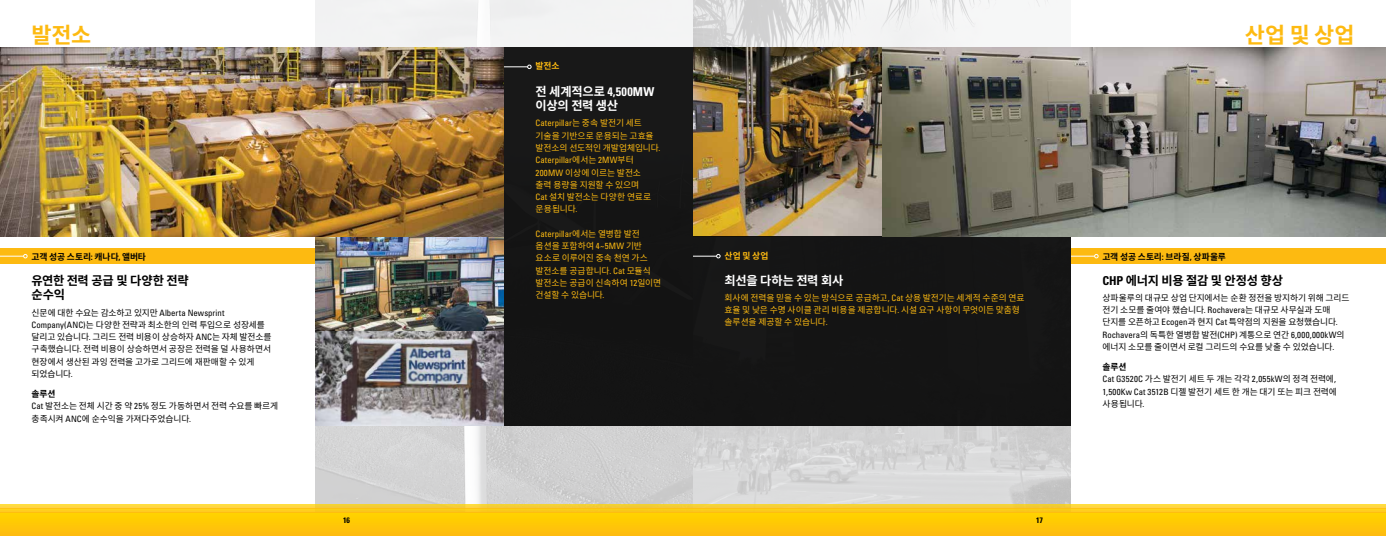
<style>
.page{position:relative;width:1386px;height:536px;background:#fff}
.page>*{position:absolute;margin:0;border:0;box-sizing:border-box;transform-origin:0 0}
.t1{font:700 21.88px "Noto Sans CJ Kkr";color:#fdba11}
.t2{font:700 12.25px/14.7px "Noto Sans CJ Kkr";letter-spacing:-.025em;color:#000}
.t3{font:700 12.25px "Noto Sans CJ Kkr";letter-spacing:-.025em;color:#fff}
.t4{font:700 condensed 12.25px "Univers";letter-spacing:.02em;color:#fff}
.t5{font:8.75px/12.2px "Noto Sans CJ Kkr";letter-spacing:-.01em;color:#000}
.t6{font:8.75px/12.2px "Noto Sans CJ Kkr";letter-spacing:-.01em;color:#fdba11}
.t7{font:condensed 8.75px "Univers";letter-spacing:.005em;color:#000}
.t8{font:condensed 8.75px "Univers";color:#fdba11}
.t9{font:700 8.75px "Noto Sans CJ Kkr";letter-spacing:-.01em;color:#000}
.t10{font:700 8.75px "Noto Sans CJ Kkr";letter-spacing:.015em;color:#fdba11}
.t11{font:700 condensed 7.88px "Univers";color:#000}
.s1{font-family:"Univers";font-stretch:condensed}
.s2{font-family:"Noto Sans CJ Kkr";font-stretch:normal}
.s3{font-weight:700}
</style>
<div class="page">
<img style="left:693px;top:0;width:378px;height:504px">
<img style="left:693px;top:47px;width:693px;height:189px">
<img style="left:315px;top:0;width:378px;height:504px">
<div style="left:1071px;top:248px;width:315px;height:16px;background:#fdba11"></div>
<svg style="left:1071px;top:254px;width:28px;height:4px"></svg>
<div style="left:693px;top:236px;width:378px;height:189px;background:#141415"></div>
<div style="left:0;top:248px;width:315px;height:16px;background:#fdba11"></div>
<svg style="left:0;top:254px;width:28px;height:4px"></svg>
<div style="left:504px;top:47px;width:189px;height:378px;background:#141415"></div>
<svg style="left:504px;top:65px;width:28px;height:4px"></svg>
<svg style="left:693px;top:254px;width:28px;height:4px"></svg>
<img style="left:315px;top:236px;width:189px;height:95px">
<img style="left:315px;top:331px;width:189px;height:94px">
<img style="left:0;top:47px;width:504px;height:189px">
<div style="left:0;top:512px;width:1386px;height:24px;background:#ffc806"></div>
<hr style="left:0;top:508px;width:1386px;height:4px;background:#fdc91a">
<hr style="left:0;top:504px;width:1386px;height:4px;background:#f6d33e">
<h1 class="t1" style="left:32px;top:23px;width:61px">발전소</h1>
<h1 class="t1" style="left:1245px;top:23px;width:111px">산업및상업</h1>
<p class="t9" style="left:32px;top:251px;width:116px">고객 성공 스토리<span class="s1">:</span> 캐나다<span class="s1">,</span> 앨버타</p>
<h2 class="t2" style="left:32px;top:273px;width:159px">유연한 전력 공급 및 다양한 전략 순수익</h2>
<p class="t7" style="left:32px;top:307px;width:194px"><span class="s2">신문에 대한 수요는 감소하고 있지만</span> Alberta Newsprint</p>
<p class="t5" style="left:32px;top:318px;width:242px"><span class="s1">Company(ANC)</span>는 다양한 전략과 최소한의 인력 투입으로 성장세를 달리고 있습니다<span class="s1">.</span> 그리드 전력 비용이 상승하자 <span class="s1">ANC</span>는 자체 발전소를 구축했습니다<span class="s1">.</span> 전력 비용이 상승하면서 공장은 전력을 덜 사용하면서 현장에서 생산된 과잉 전력을 고가로 그리드에 재판매할 수 있게 되었습니다<span class="s1">.</span></p>
<p class="t5" style="left:32px;top:388px;width:248px"><span class="s3">솔루션<br></span><span class="s1">Cat</span> 발전소는 전체 시간 중 약 <span class="s1">25%</span> 정도 가동하면서 전력 수요를 빠르게 충족시켜 <span class="s1">ANC</span>에 순수익을 가져다주었습니다<span class="s1">.</span></p>
<p class="t10" style="left:536px;top:61px;width:26px">발전소</p>
<h2 class="t4" style="left:536px;top:84px;width:120px"><span class="s2">전 세계적으로</span> 4,500MW</h2>
<h2 class="t3" style="left:536px;top:99px;width:84px">이상의 전력 생산</h2>
<p class="t8" style="left:536px;top:118px;width:108px">Caterpillar<span class="s2">는 중속 발전기 세트</span></p>
<p class="t6" style="left:536px;top:129px;width:126px">기술을 기반으로 운용되는 고효율 발전소의 선도적인 개발업체입니다<span class="s1">.</span></p>
<p class="t8" style="left:536px;top:154px;width:100px">Caterpillar<span class="s2">에서는</span> 2MW<span class="s2">부터</span></p>
<p class="t6" style="left:536px;top:166px;width:117px"><span class="s1">200MW</span> 이상에 이르는 발전소 출력 용량을 지원할 수 있으며<br><span class="s1">Cat</span> 설치 발전소는 다양한 연료로 운용됩니다<span class="s1">.</span></p>
<p class="t8" style="left:536px;top:228px;width:106px">Caterpillar<span class="s2">에서는 열병합 발전</span></p>
<p class="t6" style="left:536px;top:240px;width:127px">옵션을 포함하여 <span class="s1">4~5MW</span> 기반 요소로 이루어진 중속 천연 가스 발전소를 공급합니다<span class="s1">. Cat</span> 모듈식 발전소는 공급이 신속하여 <span class="s1">12</span>일이면 건설할 수 있습니다<span class="s1">.</span></p>
<p class="t10" style="left:725px;top:251px;width:46px">산업및상업</p>
<h2 class="t3" style="left:724px;top:273px;width:120px">최선을 다하는 전력 회사</h2>
<p class="t6" style="left:724px;top:292px;width:301px">회사에 전력을 믿을 수 있는 방식으로 공급하고<span class="s1">, Cat</span> 상용 발전기는 세계적 수준의 연료 효율 및 낮은 수명 사이클 관리 비용을 제공합니다<span class="s1">.</span> 시설 요구 사항이 무엇이든 맞춤형 솔루션을 제공할 수 있습니다<span class="s1">.</span></p>
<p class="t11" style="left:343px;top:515px;width:8px">16</p>
<p class="t11" style="left:1036px;top:515px;width:8px">17</p>
<p class="t9" style="left:1102px;top:251px;width:125px">고객 성공 스토리<span class="s1">:</span> 브라질<span class="s1">,</span> 상파울루</p>
<h2 class="t2" style="left:1102px;top:273px;width:182px"><span class="s1">CHP</span> 에너지 비용 절감 및 안정성 향상</h2>
<p class="t5" style="left:1102px;top:292px;width:249px">상파울루의 대규모 상업 단지에서는 순환 정전을 방지하기 위해 그리드 전기 소모를 줄여야 했습니다<span class="s1">. Rochavera</span>는 대규모 사무실과 도매 단지를 오픈하고 <span class="s1">Ecogen</span>과 현지 <span class="s1">Cat</span> 특약점의 지원을 요청했습니다<span class="s1">.</span></p>
<p class="t7" style="left:1102px;top:329px;width:244px">Rochavera<span class="s2">의 독특한 열병합 발전</span>(CHP) <span class="s2">계통으로 연간</span> 6,000,000kW<span class="s2">의</span></p>
<p class="t5" style="left:1102px;top:341px;width:233px">에너지 소모를 줄이면서 로컬 그리드의 수요를 낮출 수 있었습니다<span class="s1">.</span></p>
<p class="t5" style="left:1102px;top:361px;width:236px"><span class="s3">솔루션<br></span><span class="s1">Cat G3520C</span> 가스 발전기 세트 두 개는 각각 <span class="s1">2,055kW</span>의 정격 전력에<span class="s1">,<br>1,500Kw Cat 3512B</span> 디젤 발전기 세트 한 개는 대기 또는 피크 전력에 사용됩니다<span class="s1">.</span></p>
</div>
